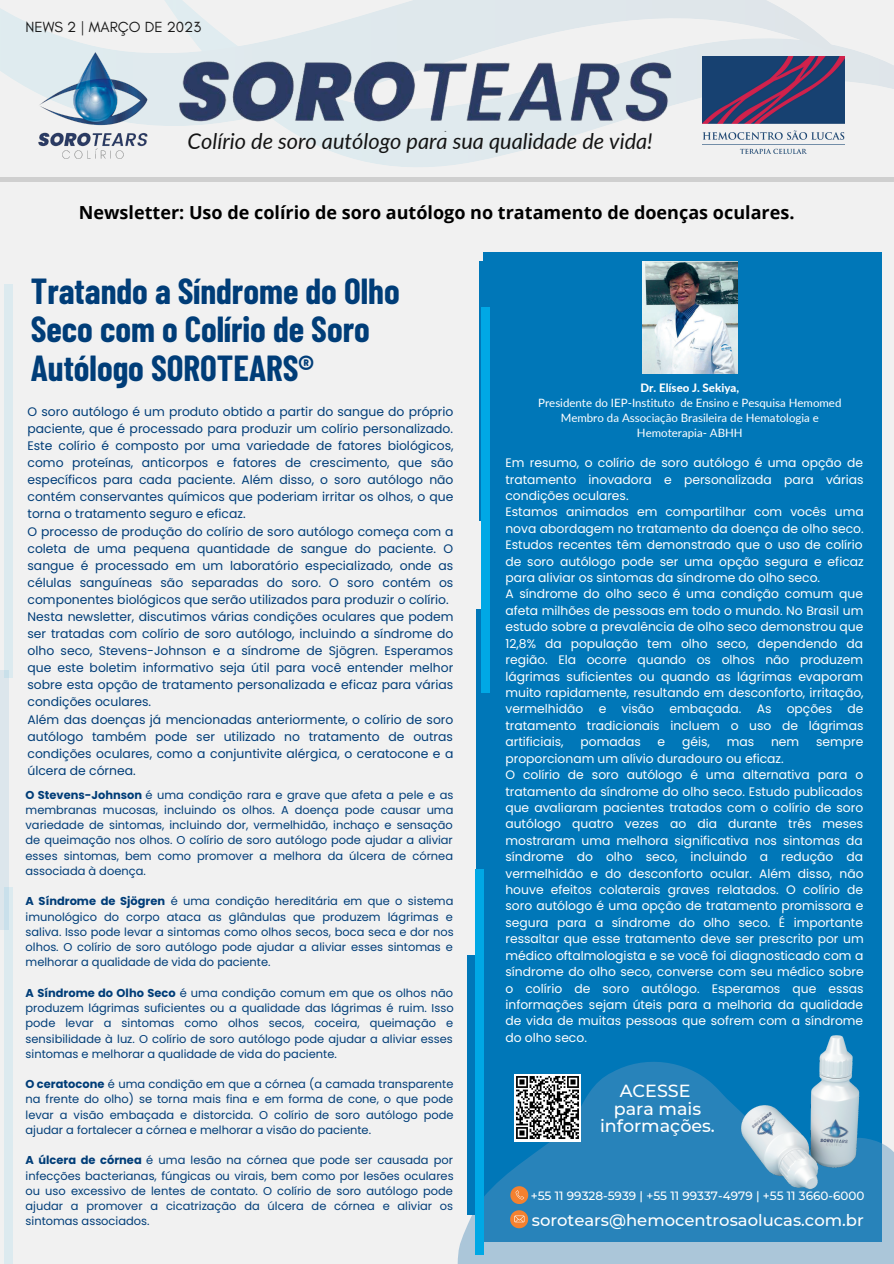
<style>
.page{position:relative;width:894px;height:1264px;background:#fff}
.page>*{position:absolute;margin:0;border:0;box-sizing:border-box;transform-origin:0 0}
.t1{font:700 35.4px/38.5px "Barlow Condensed";color:#003d78}
.t2{font:italic 21.75px "Lato";color:#141414}
.t3{font:700 18px "Open Sans";color:#000}
.t4{font:500 17.55px/17.5px "Montserrat";color:#fff;text-align:center}
.t5{font:500 16.35px "Montserrat";color:#fff}
.t6{font:15px "Glacial Indifference";color:#191919}
.t7{font:12.3px/16.4px "Poppins";color:#fff}
.t8{font:12.3px/17.1px "Poppins";color:#003d78}
.t9{font:500 12px "Montserrat";color:#fff}
.t10{font:11.55px/15.3px "Lato";color:#fff;text-align:center}
.t11{font:800 11.55px "Lato";color:#fff}
.t12{font:11.4px/15.3px "Poppins";color:#003d78;text-align:justify}
.s1{font-weight:700}
</style>
<div class="page">
<div style="left:0;top:0;width:893px;height:1263px;background:#f1f1f1"></div>
<div style="left:483px;top:252px;width:398px;height:989px;background:#0077b8"></div>
<svg style="left:457px;top:1062px;width:436px;height:201px;background:#4292c1"></svg>
<div style="left:467px;top:955px;width:13px;height:260px;background:#0077b8"></div>
<svg style="left:138px;top:49px;width:755px;height:133px"></svg>
<svg style="left:0;top:0;width:849px;height:155px"></svg>
<img style="left:702px;top:57px;width:142px;height:96px">
<img style="left:26px;top:38px;width:135px;height:135px">
<img style="left:119px;top:43px;width:611px;height:88px">
<hr style="left:0;top:177px;width:893px;height:4px;background:#cfcfcf">
<div style="left:476px;top:609px;width:16px;height:260px;background:#0077b8"></div>
<div style="left:475px;top:869px;width:9px;height:385px;background:#00a8e5"></div>
<svg style="left:510px;top:1186px;width:18px;height:17px"></svg>
<svg style="left:510px;top:1210px;width:18px;height:18px"></svg>
<img style="left:706px;top:1012px;width:187px;height:196px">
<img style="left:816px;top:1115px;width:36px;height:35px">
<img style="left:743px;top:1104px;width:41px;height:41px">
<div style="left:5px;top:284px;width:8px;height:393px;background:#dceaef"></div>
<div style="left:0;top:670px;width:9px;height:259px;background:#dce6ec"></div>
<div style="left:5px;top:887px;width:8px;height:376px;background:#dceaef"></div>
<img style="left:642px;top:261px;width:95px;height:112px">
<img style="left:514px;top:1074px;width:66px;height:67px">
<div style="left:479px;top:261px;width:16px;height:260px;background:#0077b8"></div>
<div style="left:481px;top:307px;width:8px;height:386px;background:#00a8e5"></div>
<p class="t6" style="left:26px;top:18px;width:177px">NEWS 2 | MARÇO DE 2023</p>
<h2 class="t2" style="left:187px;top:127px;width:466px">Colírio de soro autólogo para sua qualidade de vida!</h2>
<h3 class="t3" style="left:79px;top:200px;width:716px">Newsletter: Uso de colírio de soro autólogo no tratamento de doenças oculares.</h3>
<h1 class="t1" style="left:31px;top:270px;width:370px">Tratando a Síndrome do Olho<br>Seco com o Colírio de Soro<br>Autólogo SOROTEARS®</h1>
<p class="t8" style="left:28px;top:403px;width:427px">O soro autólogo é um produto obtido a partir do sangue do próprio paciente, que é processado para produzir um colírio personalizado.<br>Este colírio é composto por uma variedade de fatores biológicos, como proteínas, anticorpos e fatores de crescimento, que são específicos para cada paciente. Além disso, o soro autólogo não contém conservantes químicos que poderiam irritar os olhos, o que torna o tratamento seguro e eficaz.<br>O processo de produção do colírio de soro autólogo começa com a coleta de uma pequena quantidade de sangue do paciente. O sangue é processado em um laboratório especializado, onde as células sanguíneas são separadas do soro. O soro contém os componentes biológicos que serão utilizados para produzir o colírio.<br>Nesta newsletter, discutimos várias condições oculares que podem ser tratadas com colírio de soro autólogo, incluindo a síndrome do olho seco, Stevens-Johnson e a síndrome de Sjögren. Esperamos que este boletim informativo seja útil para você entender melhor sobre esta opção de tratamento personalizada e eficaz para várias condições oculares.<br>Além das doenças já mencionadas anteriormente, o colírio de soro autólogo também pode ser utilizado no tratamento de outras condições oculares, como a conjuntivite alérgica, o ceratocone e a úlcera de córnea.</p>
<p class="t12" style="left:26px;top:787px;width:429px"><span class="s1">O Stevens-Johnson</span> é uma condição rara e grave que afeta a pele e as membranas mucosas, incluindo os olhos. A doença pode causar uma variedade de sintomas, incluindo dor, vermelhidão, inchaço e sensação de queimação nos olhos. O colírio de soro autólogo pode ajudar a aliviar esses sintomas, bem como promover a melhora da úlcera de córnea associada à doença.</p>
<p class="t12" style="left:26px;top:893px;width:429px"><span class="s1">A Síndrome de Sjögren</span> é uma condição hereditária em que o sistema imunológico do corpo ataca as glândulas que produzem lágrimas e saliva. Isso pode levar a sintomas como olhos secos, boca seca e dor nos olhos. O colírio de soro autólogo pode ajudar a aliviar esses sintomas e melhorar a qualidade de vida do paciente.</p>
<p class="t12" style="left:26px;top:985px;width:429px"><span class="s1">A Síndrome do Olho Seco</span> é uma condição comum em que os olhos não produzem lágrimas suficientes ou a qualidade das lágrimas é ruim. Isso pode levar a sintomas como olhos secos, coceira, queimação e sensibilidade à luz. O colírio de soro autólogo pode ajudar a aliviar esses sintomas e melhorar a qualidade de vida do paciente.</p>
<p class="t12" style="left:26px;top:1076px;width:429px"><span class="s1">O ceratocone</span> é uma condição em que a córnea (a camada transparente na frente do olho) se torna mais fina e em forma de cone, o que pode levar a visão embaçada e distorcida. O colírio de soro autólogo pode ajudar a fortalecer a córnea e melhorar a visão do paciente.</p>
<p class="t12" style="left:26px;top:1152px;width:429px"><span class="s1">A úlcera de córnea</span> é uma lesão na córnea que pode ser causada por infecções bacterianas, fúngicas ou virais, bem como por lesões oculares ou uso excessivo de lentes de contato. O colírio de soro autólogo pode ajudar a promover a cicatrização da úlcera de córnea e aliviar os sintomas associados.</p>
<p class="t11" style="left:640px;top:380px;width:100px">Dr. Elíseo J. Sekiya,</p>
<p class="t10" style="left:538px;top:395px;width:305px">Presidente do IEP-Instituto de Ensino e Pesquisa Hemomed<br>Membro da Associação Brasileira de Hematologia e<br>Hemoterapia- ABHH</p>
<p class="t7" style="left:505px;top:454px;width:360px">Em resumo, o colírio de soro autólogo é uma opção de tratamento inovadora e personalizada para várias condições oculares.<br>Estamos animados em compartilhar com vocês uma nova abordagem no tratamento da doença de olho seco.<br>Estudos recentes têm demonstrado que o uso de colírio de soro autólogo pode ser uma opção segura e eficaz para aliviar os sintomas da síndrome do olho seco.<br>A síndrome do olho seco é uma condição comum que afeta milhões de pessoas em todo o mundo. No Brasil um estudo sobre a prevalência de olho seco demonstrou que 12,8% da população tem olho seco, dependendo da região. Ela ocorre quando os olhos não produzem lágrimas suficientes ou quando as lágrimas evaporam muito rapidamente, resultando em desconforto, irritação, vermelhidão e visão embaçada. As opções de tratamento tradicionais incluem o uso de lágrimas artificiais,</p>
<p class="t7" style="left:580px;top:733px;width:62px">pomadas</p>
<p class="t7" style="left:657px;top:733px;width:9px">e</p>
<p class="t7" style="left:682px;top:733px;width:29px">géis,</p>
<p class="t7" style="left:726px;top:733px;width:29px">mas</p>
<p class="t7" style="left:770px;top:733px;width:30px">nem</p>
<p class="t7" style="left:815px;top:733px;width:49px">sempre</p>
<p class="t7" style="left:505px;top:750px;width:359px">proporcionam um alívio duradouro ou eficaz.<br>O colírio de soro autólogo é uma alternativa para o tratamento da síndrome do olho seco. Estudo publicados que avaliaram pacientes tratados com o colírio de soro autólogo quatro vezes ao dia durante três meses mostraram uma melhora significativa nos sintomas da síndrome do olho seco, incluindo a redução da vermelhidão e do desconforto ocular. Além disso, não houve efeitos colaterais graves relatados. O colírio de soro autólogo é uma opção de tratamento promissora e segura para a síndrome do olho seco. É importante ressaltar que esse tratamento deve ser prescrito por um médico oftalmologista e se você foi diagnosticado com a síndrome do olho seco, converse com seu médico sobre o colírio de soro autólogo. Esperamos que essas informações sejam úteis para a melhoria da qualidade de vida de muitas pessoas que sofrem com a síndrome do olho seco.</p>
<h3 class="t4" style="left:600px;top:1082px;width:116px">ACESSE para mais informações.</h3>
<p class="t9" style="left:530px;top:1188px;width:335px">+55 11 99328-5939 | +55 11 99337-4979 | +55 11 3660-6000</p>
<h3 class="t5" style="left:531px;top:1209px;width:333px">sorotears@hemocentrosaolucas.com.br</h3>
</div>
